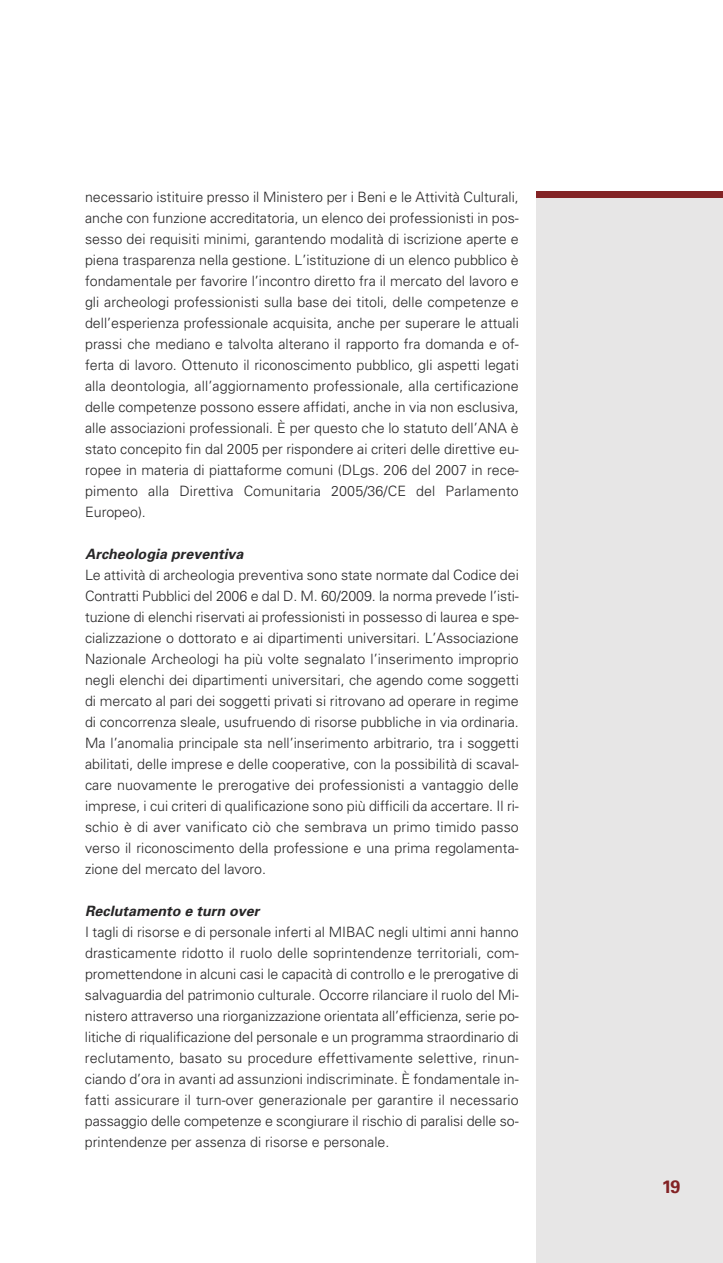
<style>
.page{position:relative;width:723px;height:1263px;background:#fff}
.page>*{position:absolute;margin:0;border:0;box-sizing:border-box;transform-origin:0 0}
.t1{font:700 18px "Univers";color:#832325}
.t2{font:300 14.25px/21px "Univers";color:#272627;text-align:justify}
.t3{font:italic 700 14.25px "Univers";letter-spacing:.005em;color:#272627}
</style>
<div class="page">
<div style="left:536px;top:191px;width:187px;height:1072px;background:#e7e6e6"></div>
<div style="left:536px;top:191px;width:187px;height:7px;background:#832325"></div>
<p class="t2" style="left:85px;top:187px;width:435px">necessario istituire presso il Ministero per i Beni e le Attività Culturali, anche con funzione accreditatoria, un elenco dei professionisti in pos&shy;sesso dei requisiti minimi, garantendo modalità di iscrizione aperte e piena trasparenza nella gestione. L’istituzione di un elenco pubblico è fondamentale per favorire l’incontro diretto fra il mercato del lavoro e gli archeologi professionisti sulla base dei titoli, delle competenze e dell’esperienza professionale acquisita, anche per superare le attuali prassi che mediano e talvolta alterano il rapporto fra domanda e of&shy;ferta di lavoro. Ottenuto il riconoscimento pubblico, gli aspetti legati alla deontologia, all’aggiornamento professionale, alla certificazione delle competenze possono essere affidati, anche in via non esclusiva, alle associazioni professionali. È per questo che lo statuto dell’ANA è stato concepito fin dal 2005 per rispondere ai criteri delle direttive eu&shy;ropee in materia di piattaforme comuni (DLgs. 206 del 2007 in rece&shy;pimento alla Direttiva Comunitaria 2005/36/CE del Parlamento Europeo).</p>
<p class="t3" style="left:85px;top:548px;width:160px">Archeologia preventiva</p>
<p class="t2" style="left:85px;top:565px;width:435px">Le attività di archeologia preventiva sono state normate dal Codice dei Contratti Pubblici del 2006 e dal D. M. 60/2009. la norma prevede l’isti&shy;tuzione di elenchi riservati ai professionisti in possesso di laurea e spe&shy;cializzazione o dottorato e ai dipartimenti universitari. L’Associazione Nazionale Archeologi ha più volte segnalato l’inserimento improprio negli elenchi dei dipartimenti universitari, che agendo come soggetti di mercato al pari dei soggetti privati si ritrovano ad operare in regime di concorrenza sleale, usufruendo di risorse pubbliche in via ordinaria.<br>Ma l’anomalia principale sta nell’inserimento arbitrario, tra i soggetti abilitati, delle imprese e delle cooperative, con la possibilità di scaval&shy;care nuovamente le prerogative dei professionisti a vantaggio delle imprese, i cui criteri di qualificazione sono più difficili da accertare. Il ri&shy;schio è di aver vanificato ciò che sembrava un primo timido passo verso il riconoscimento della professione e una prima regolamenta&shy;zione del mercato del lavoro.</p>
<p class="t3" style="left:85px;top:905px;width:176px">Reclutamento e turn over</p>
<p class="t2" style="left:85px;top:922px;width:435px">I tagli di risorse e di personale inferti al MIBAC negli ultimi anni hanno drasticamente ridotto il ruolo delle soprintendenze territoriali, com&shy;promettendone in alcuni casi le capacità di controllo e le prerogative di salvaguardia del patrimonio culturale. Occorre rilanciare il ruolo del Mi&shy;nistero attraverso una riorganizzazione orientata all’efficienza, serie po&shy;litiche di riqualificazione del personale e un programma straordinario di reclutamento, basato su procedure effettivamente selettive, rinun&shy;ciando d’ora in avanti ad assunzioni indiscriminate. È fondamentale in&shy;fatti assicurare il turn-over generazionale per garantire il necessario passaggio delle competenze e scongiurare il rischio di paralisi delle so&shy;printendenze per assenza di risorse e personale.</p>
<p class="t1" style="left:662px;top:1180px;width:20px">19</p>
</div>
